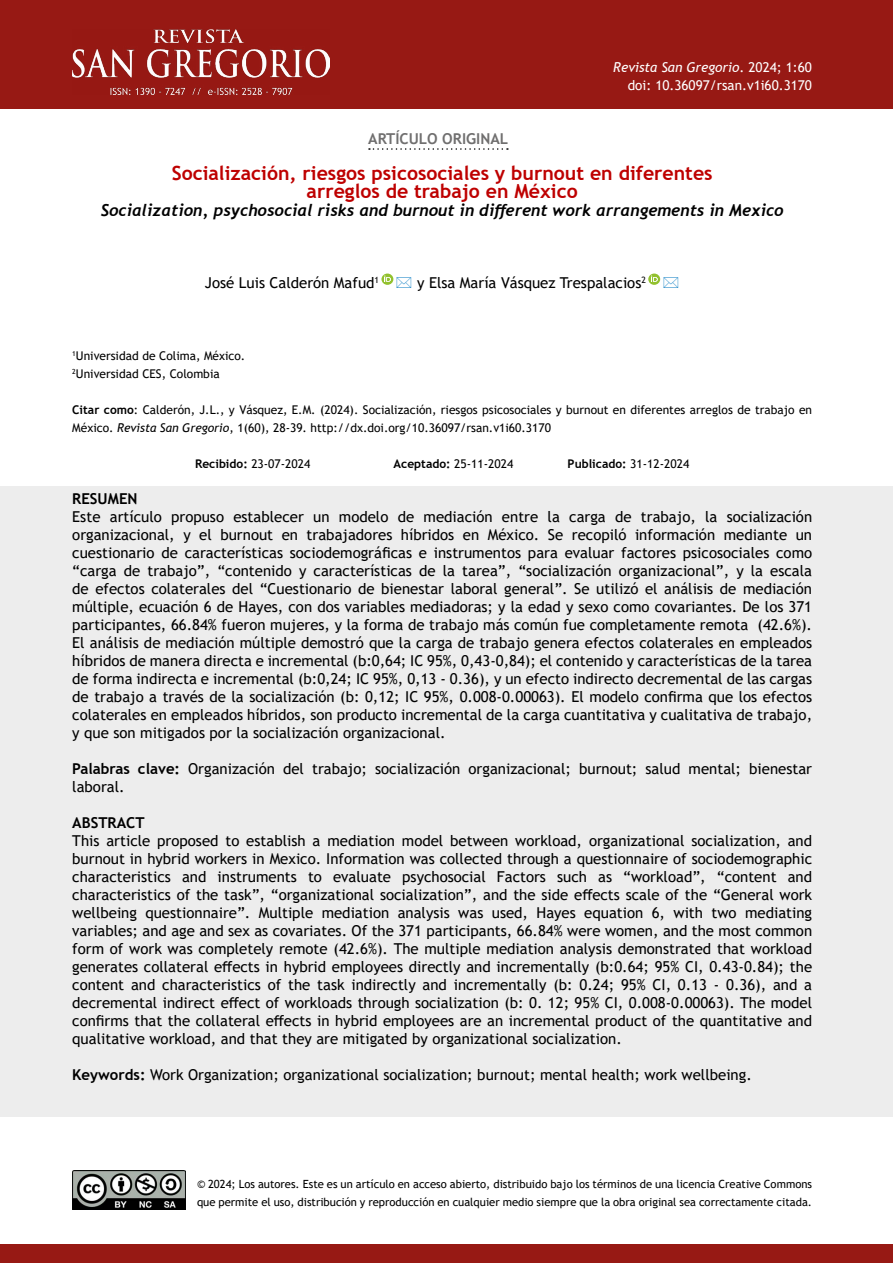
<style>
.page{position:relative;width:893px;height:1263px;background:#fff}
.page>*{position:absolute;margin:0;border:0;box-sizing:border-box;transform-origin:0 0}
.t1{font:700 19.5px/18px "Trebuchet MS";color:#be0000;text-align:center}
.t2{font:italic 700 16.5px "Trebuchet";color:#000}
.t3{font:15px/18px "Trebuchet MS";color:#000;text-align:justify}
.t4{font:700 15px "Trebuchet MS";color:#706f6f}
.t5{font:700 15px "Trebuchet MS";color:#000}
.t6{font:13.5px/18px "Trebuchet MS";color:#fff;text-align:right}
.t7{font:12px/18px "Trebuchet MS";color:#000}
.t8{font:700 12px "Trebuchet MS";color:#000}
.t9{font:11.25px/18px "Trebuchet MS";color:#000}
.s1{font-style:italic}
.s2{font-weight:700}
.s3{font-weight:400}
</style>
<div class="page">
<div style="left:0;top:1245px;width:893px;height:18px;background:#971914"></div>
<div style="left:0;top:0;width:893px;height:108px;background:#971914"></div>
<svg style="left:369px;top:148px;width:139px;height:2px"></svg>
<div style="left:0;top:486px;width:893px;height:630px;background:#ededed"></div>
<img style="left:72px;top:29px;width:257px;height:65px">
<img style="left:72px;top:1170px;width:114px;height:40px">
<svg style="left:381px;top:274px;width:13px;height:11px"></svg>
<svg style="left:648px;top:274px;width:13px;height:11px"></svg>
<p class="t6" style="left:613px;top:58px;width:200px"><span class="s1">Revista San Gregorio</span>. 2024; 1:60 doi: 10.36097/rsan.v1i60.3170</p>
<p class="t4" style="left:368px;top:129px;width:142px">ARTÍCULO ORIGINAL</p>
<h1 class="t1" style="left:172px;top:164px;width:542px">Socialización, riesgos psicosociales y burnout en diferentes arreglos de trabajo en México</h1>
<p class="t2" style="left:101px;top:200px;width:684px">Socialization, psychosocial risks and burnout in different work arrangements in Mexico</p>
<p class="t3" style="left:205px;top:274px;width:176px">José Luis Calderón Mafud<sup>1</sup></p>
<p class="t3" style="left:417px;top:274px;width:230px">y Elsa María Vásquez Trespalacios<sup>2</sup></p>
<p class="t7" style="left:72px;top:347px;width:175px"><sup>1</sup>Universidad de Colima, México.<br><sup>2</sup>Universidad CES, Colombia</p>
<p class="t7" style="left:72px;top:401px;width:741px"><span class="s2">Citar como</span>: Calderón, J.L., y Vásquez, E.M. (2024). Socialización, riesgos psicosociales y burnout en diferentes arreglos de trabajo en<br>México. <span class="s1">Revista San Gregorio</span>, 1(60), 28-39. http://dx.doi.org/10.36097/rsan.v1i60.3170</p>
<p class="t7" style="left:195px;top:455px;width:117px"><span class="s2">Recibido:</span> 23-07-2024</p>
<p class="t7" style="left:394px;top:455px;width:121px"><span class="s2">Aceptado:</span> 25-11-2024</p>
<p class="t8" style="left:568px;top:456px;width:123px">Publicado: <span class="s3">31-12-2024</span></p>
<p class="t5" style="left:72px;top:489px;width:67px">RESUMEN</p>
<p class="t3" style="left:72px;top:508px;width:741px">Este artículo propuso establecer un modelo de mediación entre la carga de trabajo, la socialización organizacional, y el burnout en trabajadores híbridos en México. Se recopiló información mediante un cuestionario de características sociodemográficas e instrumentos para evaluar factores psicosociales como “carga de trabajo”, “contenido y características de la tarea”, “socialización organizacional”, y la escala de efectos colaterales del “Cuestionario de bienestar laboral general”. Se utilizó el análisis de mediación múltiple, ecuación 6 de Hayes, con dos variables mediadoras; y la edad y sexo como covariantes. De los 371 participantes, 66.84% fueron mujeres, y la forma de trabajo más común fue completamente remota (42.6%).<br>El análisis de mediación múltiple demostró que la carga de trabajo genera efectos colaterales en empleados híbridos de manera directa e incremental (b:0,64; IC 95%, 0,43-0,84); el contenido y características de la tarea de forma indirecta e incremental (b:0,24; IC 95%, 0,13 - 0.36), y un efecto indirecto decremental de las cargas de trabajo a través de la socialización (b: 0,12; IC 95%, 0.008-0.00063). El modelo confirma que los efectos colaterales en empleados híbridos, son producto incremental de la carga cuantitativa y cualitativa de trabajo, y que son mitigados por la socialización organizacional.</p>
<p class="t3" style="left:72px;top:760px;width:741px"><span class="s2">Palabras clave:</span> Organización del trabajo; socialización organizacional; burnout; salud mental; bienestar laboral.</p>
<p class="t5" style="left:72px;top:813px;width:74px">ABSTRACT</p>
<p class="t3" style="left:72px;top:832px;width:741px">This article proposed to establish a mediation model between workload, organizational socialization, and burnout in hybrid workers in Mexico. Information was collected through a questionnaire of sociodemographic characteristics and instruments to evaluate psychosocial Factors such as “workload”, “content and characteristics of the task”, “organizational socialization”, and the side effects scale of the “General work wellbeing questionnaire”. Multiple mediation analysis was used, Hayes equation 6, with two mediating variables; and age and sex as covariates. Of the 371 participants, 66.84% were women, and the most common form of work was completely remote (42.6%). The multiple mediation analysis demonstrated that workload generates collateral effects in hybrid employees directly and incrementally (b:0.64; 95% CI, 0.43-0.84); the content and characteristics of the task indirectly and incrementally (b: 0.24; 95% CI, 0.13 - 0.36), and a decremental indirect effect of workloads through socialization (b: 0. 12; 95% CI, 0.008-0.00063). The model confirms that the collateral effects in hybrid employees are an incremental product of the quantitative and qualitative workload, and that they are mitigated by organizational socialization.</p>
<p class="t3" style="left:72px;top:1066px;width:681px"><span class="s2">Keywords:</span> Work Organization; organizational socialization; burnout; mental health; work wellbeing.</p>
<p class="t9" style="left:197px;top:1175px;width:617px">© 2024; Los autores. Este es un artículo en acceso abierto, distribuido bajo los términos de una licencia Creative Commons que permite el uso, distribución y reproducción en cualquier medio siempre que la obra original sea correctamente citada.</p>
</div>
